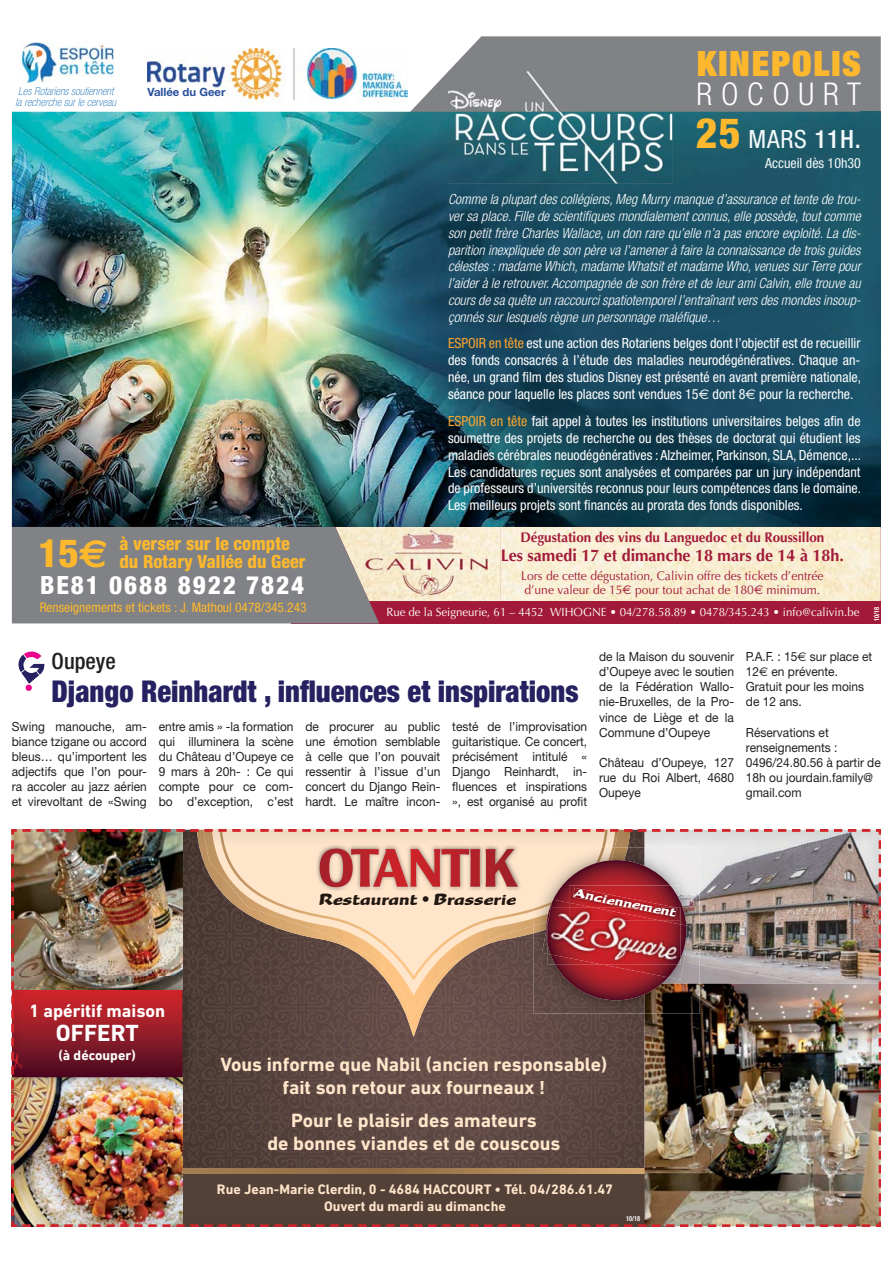
<style>
.page{position:relative;width:893px;height:1263px;background:#fff}
.page>*{position:absolute;margin:0;border:0;box-sizing:border-box;transform-origin:0 0}
.t1{font:800 condensed 39px "Helvetica Neue";color:#fdb82d}
.t2{font:900 expanded 34.95px "Helvetica Neue";letter-spacing:.05em;color:#fdb82d}
.t3{font:300 condensed 31.35px "Helvetica Neue";letter-spacing:.28em;color:#fff}
.t4{font:900 condensed 30.15px "Helvetica Neue";color:#262261;scale:.95 1}
.t5{font:800 condensed 25.2px "Helvetica Neue";letter-spacing:.075em;color:#fff}
.t6{font:condensed 25.2px "Helvetica Neue";color:#f2f9fa}
.t7{font:700 23.85px "DIN Next LT Pro";color:#fff}
.t8{font:500 condensed 22.35px "Helvetica Neue";color:#231f20}
.t9{font:700 19.65px/23.5px "DIN Next LT Pro";color:#ffe5ca;text-align:center}
.t10{font:800 condensed 18.15px/18.1px "Helvetica Neue";color:#fdb82d}
.t11{font:700 18.15px "DIN Next LT Pro";color:#fff}
.t12{font:700 16.8px "Optima";color:#a21a39;scale:.96 1}
.t13{font:16.8px "Becka Script LT";color:#211710}
.t14{font:condensed 13.95px/16.8px "Helvetica Neue";color:#fff;text-align:justify}
.t15{font:italic 300 condensed 13.95px/16.8px "Helvetica Neue";color:#fff;text-align:justify}
.t16{font:700 13.95px/16.8px "DIN Next LT Pro";color:#ffe5ca;text-align:center}
.t17{font:700 13.95px "Optima";color:#a21a39;scale:.96 1}
.t18{font:condensed 13.95px "Helvetica Neue";color:#f2f9fa}
.t19{font:13.95px "Becka Script LT";color:#fff}
.t20{font:700 13.95px "DIN Next LT Pro";color:#fff}
.t21{font:condensed 13.35px "Helvetica Neue";color:#fdb82d}
.t22{font:12.6px/15.1px "Helvetica Neue";color:#231f20;text-align:justify;scale:.95 1}
.t23{font:12.6px/14px "Optima";color:#a21a39;scale:.96 1}
.t24{font:11.85px "Optima";color:#fff;scale:.96 1}
.t25{font:700 11.4px "Helvetica Neue";color:#294f9b}
.t26{font:italic 100 condensed 11.25px/11.2px "Helvetica Neue";color:#196fb8}
.t27{font:700 condensed 7.05px "Helvetica Neue";color:#f8f8f9;scale:.9 1}
.t28{font:700 condensed 7.05px "Helvetica Neue";color:#fff;scale:.9 1}
.s1{font-weight:800;font-size:42px;color:#fdb82d}
.s2{font-weight:500}
.s3{color:#faa52f}
.s4{font-family:"Euro Sans";font-stretch:normal}
.s5{font-family:"Euro Sans"}
.s6{font-family:"Euro Sans";font-weight:700;font-stretch:normal}
</style>
<div class="page">
<img style="left:12px;top:1226px;width:821px;height:1px">
<img style="left:12px;top:830px;width:869px;height:396px">
<img style="left:501px;top:527px;width:380px;height:74px">
<div style="left:292px;top:601px;width:589px;height:22px;background:#a21a39"></div>
<div style="left:12px;top:527px;width:367px;height:96px;background:#808285"></div>
<svg style="left:323px;top:36px;width:558px;height:76px;fill:#808285"></svg>
<img style="left:19px;top:42px;width:94px;height:41px">
<img style="left:148px;top:48px;width:259px;height:54px">
<img style="left:12px;top:112px;width:869px;height:415px">
<img style="left:448px;top:71px;width:224px;height:112px">
<img style="left:355px;top:524px;width:146px;height:77px">
<img style="left:370px;top:601px;width:131px;height:3px">
<img style="left:355px;top:570px;width:15px;height:34px">
<svg style="left:18px;top:651px;width:26px;height:40px"></svg>
<img style="left:12px;top:840px;width:10px;height:376px">
<svg style="left:661px;top:908px;width:8px;height:8px"></svg>
<p class="t26" style="left:16px;top:87px;width:102px">Les Rotariens soutiennent la recherche sur le cerveau</p>
<p class="t25" style="left:148px;top:88px;width:79px">Vallée du Geer</p>
<h2 class="t2" style="left:697px;top:51px;width:166px">KINEPOLIS</h2>
<h3 class="t3" style="left:696px;top:83px;width:166px">ROCOURT</h3>
<h3 class="t6" style="left:696px;top:130px;width:167px"><span class="s1">25</span> MARS <span class="s2">11H.</span></h3>
<p class="t18" style="left:765px;top:158px;width:97px">Accueil dès 10h30</p>
<p class="t15" style="left:448px;top:192px;width:414px">Comme la plupart des collégiens, Meg Murry manque d’assurance et tente de trou&shy;ver sa place. Fille de scientifiques mondialement connus, elle possède, tout comme son petit frère Charles Wallace, un don rare qu’elle n’a pas encore exploité. La dis&shy;parition inexpliquée de son père va l’amener à faire la connaissance de trois guides célestes : madame Which, madame Whatsit et madame Who, venues sur Terre pour l’aider à le retrouver. Accompagnée de son frère et de leur ami Calvin, elle trouve au cours de sa quête un raccourci spatiotemporel l’entraînant vers des mondes insoup&shy;çonnés sur lesquels règne un personnage maléfique…</p>
<p class="t14" style="left:448px;top:336px;width:415px"><span class="s3">ESPOIR en tête</span> est une action des Rotariens belges dont l’objectif est de recueillir des fonds consacrés à l’étude des maladies neurodégénératives. Chaque an&shy;née, un grand film des studios Disney est présenté en avant première nationale, séance pour laquelle les places sont vendues 15<span class="s4">€</span> dont 8<span class="s4">€</span> pour la recherche.</p>
<p class="t14" style="left:448px;top:414px;width:415px"><span class="s3">ESPOIR en tête</span> fait appel à toutes les institutions universitaires belges afin de soumettre des projets de recherche ou des thèses de doctorat qui étudient les maladies cérébrales neuodégénératives : Alzheimer, Parkinson, SLA, Démence,...<br>Les candidatures reçues sont analysées et comparées par un jury indépendant de professeurs d’universités reconnus pour leurs compétences dans le domaine.<br>Les meilleurs projets sont financés au prorata des fonds disponibles.</p>
<p class="t17" style="left:520px;top:532px;width:318px">Dégustation des vins du Languedoc et du Roussillon</p>
<h3 class="t12" style="left:501px;top:548px;width:359px">Les samedi 17 et dimanche 18 mars de 14 à 18h.</h3>
<p class="t23" style="left:521px;top:570px;width:316px">Lors de cette dégustation, Calivin offre des tickets d’entrée d’une valeur de 15<span class="s5">€</span> pour tout achat de 180<span class="s5">€</span> minimum.</p>
<h3 class="t10" style="left:119px;top:536px;width:188px">à verser sur le compte du Rotary Vallée du Geer</h3>
<h3 class="t5" style="left:40px;top:576px;width:266px">BE81 0688 8922 7824</h3>
<p class="t21" style="left:40px;top:602px;width:268px">Renseignements et tickets : J. Mathoul 0478/345.243</p>
<p class="t24" style="left:386px;top:607px;width:494px">Rue de la Seigneurie, 61 – 4452 WIHOGNE • 04/278.58.89 • 0478/345.243 • info@calivin.be</p>
<h1 class="t1" style="left:38px;top:539px;width:71px">15<span class="s6">€</span></h1>
<p class="t28" style="left:874px;top:621px;width:17px;rotate:-90deg">10/18</p>
<h3 class="t8" style="left:52px;top:653px;width:66px">Oupeye</h3>
<h3 class="t4" style="left:52px;top:681px;width:556px">Django Reinhardt , influences et inspirations</h3>
<p class="t22" style="left:12px;top:720px;width:143px">Swing manouche, am&shy;biance tzigane ou accord bleus… qu’importent les adjectifs que l’on pour&shy;ra accoler au jazz aérien et virevoltant de «Swing</p>
<p class="t22" style="left:159px;top:720px;width:143px">entre amis » -la formation qui illuminera la scène du Château d’Oupeye ce 9 mars à 20h- : Ce qui compte pour ce com&shy;bo d’exception, c’est</p>
<p class="t22" style="left:305px;top:720px;width:143px">de procurer au public une émotion semblable à celle que l’on pouvait ressentir à l’issue d’un concert du Django Rein&shy;hardt. Le maître incon-</p>
<p class="t22" style="left:452px;top:720px;width:143px">testé de l’improvisation guitaristique. Ce concert, précisément intitulé « Django Reinhardt, in&shy;fluences et inspirations », est organisé au profit</p>
<p class="t22" style="left:599px;top:650px;width:143px">de la Maison du souvenir d’Oupeye avec le soutien de la Fédération Wallo&shy;nie-Bruxelles, de la Pro&shy;vince de Liège et de la Commune d’Oupeye</p>
<p class="t22" style="left:599px;top:756px;width:143px">Château d’Oupeye, 127 rue du Roi Albert, 4680<br>Oupeye</p>
<p class="t22" style="left:746px;top:650px;width:135px;text-align:left">P.A.F. : 15<span class="s5">€</span> sur place et<br>12<span class="s5">€</span> en prévente.<br>Gratuit pour les moins de 12 ans.</p>
<p class="t22" style="left:746px;top:726px;width:143px;text-align:left">Réservations et renseignements :<br>0496/24.80.56 à partir de<br>18h ou jourdain.family@ gmail.com</p>
<h3 class="t13" style="left:319px;top:894px;width:198px">Restaurant • Brasserie</h3>
<p class="t19" style="left:576px;top:888px;width:105px;rotate:11deg">Ancienneme t</p>
<h3 class="t11" style="left:29px;top:1000px;width:138px">1 apéritif maison</h3>
<h3 class="t7" style="left:56px;top:1019px;width:84px">OFFERT</h3>
<p class="t20" style="left:59px;top:1047px;width:79px">(à découper)</p>
<h3 class="t9" style="left:221px;top:1052px;width:388px">Vous informe que Nabil (ancien responsable) fait son retour aux fourneaux !</h3>
<h3 class="t9" style="left:267px;top:1108px;width:294px">Pour le plaisir des amateurs<br>de bonnes viandes et de couscous</h3>
<p class="t16" style="left:217px;top:1181px;width:398px">Rue Jean-Marie Clerdin, 0 - 4684 HACCOURT • Tél. 04/286.61.47<br>Ouvert du mardi au dimanche</p>
<p class="t27" style="left:626px;top:1216px;width:17px">10/18</p>
</div>
